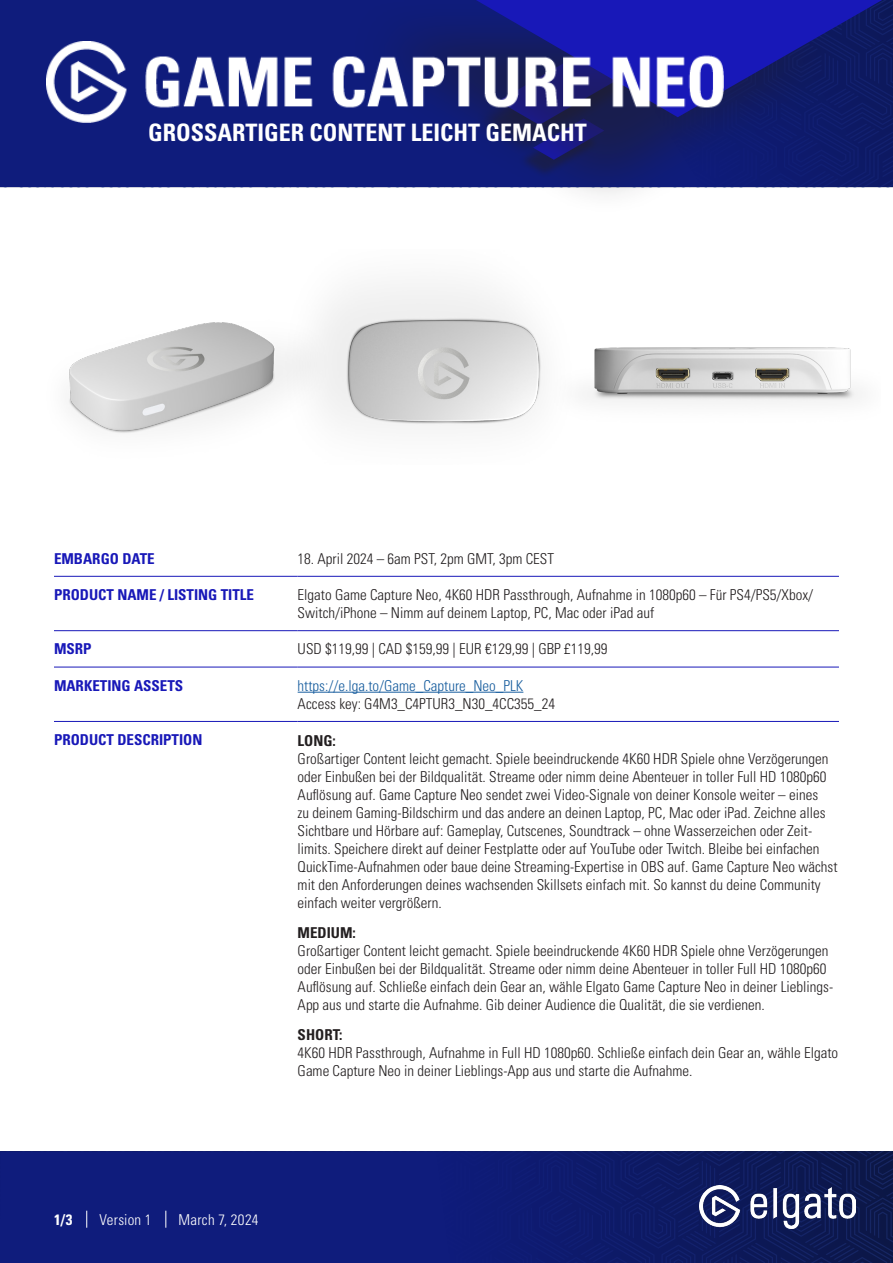
<style>
.page{position:relative;width:893px;height:1263px;background:#fff}
.page>*{position:absolute;margin:0;border:0;box-sizing:border-box;transform-origin:0 0}
.t1{font:700 condensed 24px "Univers LT Std";color:#fff}
.Copy{font:300 condensed 15px/18px "Univers LT Std";color:#231f20}
.Headline_Tabelle{font:700 condensed 15px "Univers LT Std";color:#1818b8}
.Copy-2{font:300 condensed 15px "Univers LT Std";color:#175d9e}
.Headline_Tabelle-2{font:300 condensed 15px "Univers LT Std";letter-spacing:.015em;color:#fff}
.Headline{font:700 condensed 15px "Univers LT Std";color:#231f20}
.Headline_Tabelle-3{font:700 condensed 15px "Univers LT Std";color:#fff}
</style>
<div class="page">
<svg style="left:0;top:1151px;width:893px;height:112px;background:#0e1b71"></svg>
<div style="left:0;top:0;width:893px;height:187px;background:#0f1c7c"></div>
<div style="left:345px;top:0;width:525px;height:218px;background:#231f20;opacity:.5"></div>
<svg style="left:454px;top:0;width:439px;height:117px;background:#13198f"></svg>
<img style="left:699px;top:1185px;width:156px;height:44px">
<img style="left:47px;top:42px;width:677px;height:81px">
<hr style="left:54px;top:576px;width:244px;height:1px;background:#1818b8">
<hr style="left:298px;top:576px;width:541px;height:1px;background:#1818b8">
<hr style="left:54px;top:630px;width:244px;height:1px;background:#1818b8">
<hr style="left:298px;top:630px;width:541px;height:1px;background:#1818b8">
<hr style="left:54px;top:667px;width:244px;height:1px;background:#1818b8">
<hr style="left:298px;top:667px;width:541px;height:1px;background:#1818b8">
<hr style="left:54px;top:721px;width:244px;height:1px;background:#1818b8">
<hr style="left:298px;top:721px;width:541px;height:1px;background:#1818b8">
<hr style="left:298px;top:692px;width:225px;height:1px;background:#175d9e">
<svg style="left:86px;top:1211px;width:1px;height:17px"></svg>
<svg style="left:166px;top:1211px;width:1px;height:17px"></svg>
<img style="left:393px;top:287px;width:149px;height:140px">
<img style="left:68px;top:287px;width:325px;height:147px">
<img style="left:587px;top:347px;width:271px;height:55px">
<p class="t1" style="left:148px;top:118px;width:440px">GROSSARTIGER CONTENT LEICHT GEMACHT</p>
<p class="Headline_Tabelle" style="left:54px;top:549px;width:102px">EMBARGO DATE</p>
<p class="Copy" style="left:298px;top:549px;width:258px">18. April 2024 – 6am PST, 2pm GMT, 3pm CEST</p>
<p class="Headline_Tabelle" style="left:54px;top:585px;width:202px">PRODUCT NAME / LISTING TITLE</p>
<p class="Copy" style="left:298px;top:586px;width:517px">Elgato Game Capture Neo, 4K60 HDR Passthrough, Aufnahme in 1080p60 – Für PS4/PS5/Xbox/<br>Switch/iPhone – Nimm auf deinem Laptop, PC, Mac oder iPad auf</p>
<p class="Headline_Tabelle" style="left:54px;top:640px;width:39px">MSRP</p>
<p class="Copy" style="left:298px;top:640px;width:311px">USD $119,99 | CAD $159,99 | EUR €129,99 | GBP £119,99</p>
<p class="Headline_Tabelle" style="left:54px;top:676px;width:131px">MARKETING ASSETS</p>
<p class="Copy-2" style="left:298px;top:676px;width:227px">https://e.lga.to/Game_Capture_Neo_PLK</p>
<p class="Copy" style="left:298px;top:694px;width:259px">Access key: G4M3_C4PTUR3_N30_4CC355_24</p>
<p class="Headline_Tabelle" style="left:54px;top:730px;width:150px">PRODUCT DESCRIPTION</p>
<p class="Headline" style="left:298px;top:731px;width:40px">LONG:</p>
<p class="Copy" style="left:298px;top:749px;width:541px">Großartiger Content leicht gemacht. Spiele beeindruckende 4K60 HDR Spiele ohne Verzögerungen oder Einbußen bei der Bildqualität. Streame oder nimm deine Abenteuer in toller Full HD 1080p60<br>Auflösung auf. Game Capture Neo sendet zwei Video-Signale von deiner Konsole weiter – eines<br>zu deinem Gaming-Bildschirm und das andere an deinen Laptop, PC, Mac oder iPad. Zeichne alles Sichtbare und Hörbare auf: Gameplay, Cutscenes, Soundtrack – ohne Wasserzeichen oder Zeit&shy;limits. Speichere direkt auf deiner Festplatte oder auf YouTube oder Twitch. Bleibe bei einfachen QuickTime-Aufnahmen oder baue deine Streaming-Expertise in OBS auf. Game Capture Neo wächst mit den Anforderungen deines wachsenden Skillsets einfach mit. So kannst du deine Community einfach weiter vergrößern.</p>
<p class="Headline" style="left:298px;top:923px;width:60px">MEDIUM:</p>
<p class="Copy" style="left:298px;top:941px;width:537px">Großartiger Content leicht gemacht. Spiele beeindruckende 4K60 HDR Spiele ohne Verzögerungen oder Einbußen bei der Bildqualität. Streame oder nimm deine Abenteuer in toller Full HD 1080p60<br>Auflösung auf. Schließe einfach dein Gear an, wähle Elgato Game Capture Neo in deiner Lieblings-App aus und starte die Aufnahme. Gib deiner Audience die Qualität, die sie verdienen.</p>
<p class="Headline" style="left:298px;top:1025px;width:46px">SHORT:</p>
<p class="Copy" style="left:298px;top:1043px;width:542px">4K60 HDR Passthrough, Aufnahme in Full HD 1080p60. Schließe einfach dein Gear an, wähle Elgato<br>Game Capture Neo in deiner Lieblings-App aus und starte die Aufnahme.</p>
<p class="Headline_Tabelle-3" style="left:54px;top:1210px;width:20px">1/3</p>
<p class="Headline_Tabelle-2" style="left:99px;top:1210px;width:54px">Version 1</p>
<p class="Headline_Tabelle-2" style="left:179px;top:1210px;width:81px">March 7, 2024</p>
</div>
